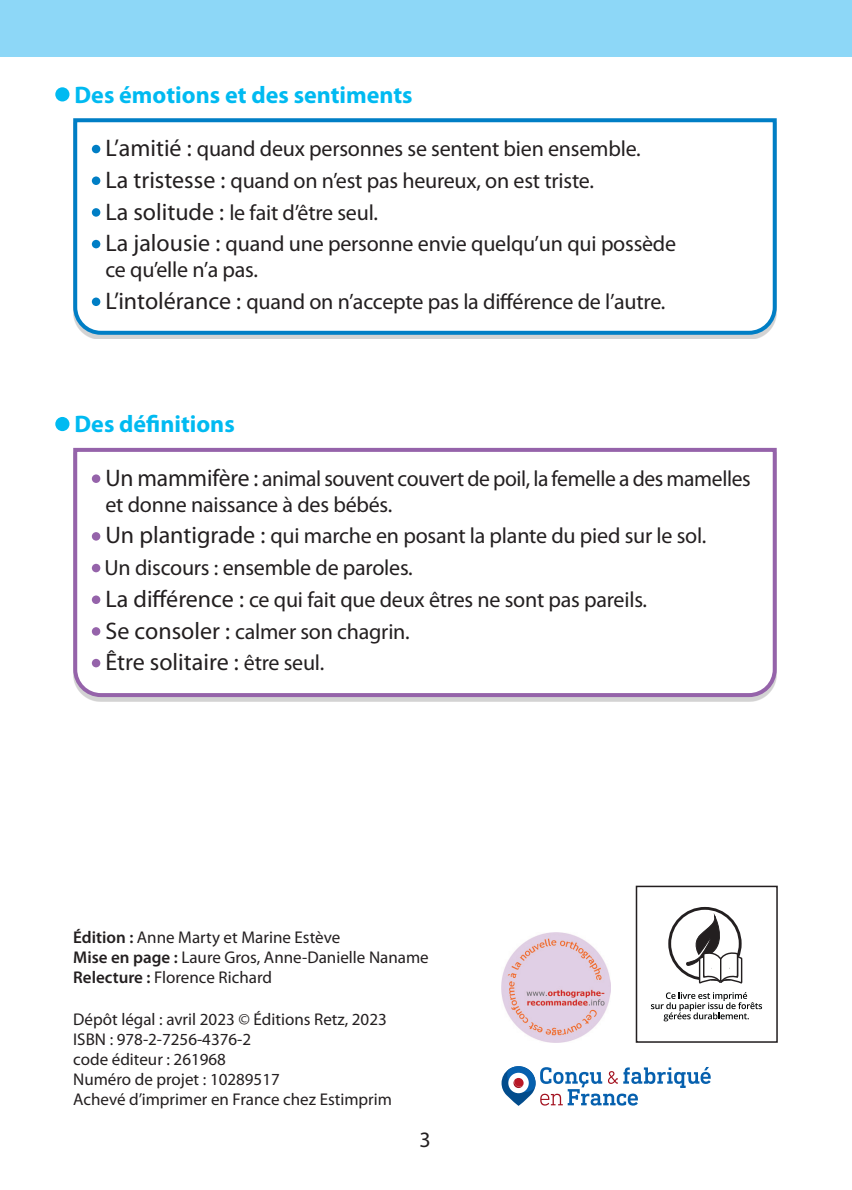
<style>
.page{position:relative;width:852px;height:1190px;background:#fff}
.page>*{position:absolute;margin:0;border:0;box-sizing:border-box;transform-origin:0 0}
.t1{font:700 24px "Myriad Pro";color:#00baf1}
.t2{font:24px "Myriad Pro";color:#231f20}
.t3{font:22px/31.6px "Myriad Pro";letter-spacing:-.01em;color:#231f20}
.t4{font:17px/20px "Myriad Pro";color:#231f20}
.s1{font-size:24px}
.s2{font-size:22px}
.s3{font-weight:600}
</style>
<div class="page">
<div style="left:0;top:0;width:851px;height:56px;background:#8dd7f7"></div>
<svg style="left:73px;top:118px;width:704px;height:219px"></svg>
<svg style="left:73px;top:447px;width:704px;height:252px"></svg>
<div style="left:55px;top:87px;width:14px;height:14px;background:#00baf1;border-radius:50%"></div>
<div style="left:55px;top:417px;width:14px;height:14px;background:#00baf1;border-radius:50%"></div>
<div style="left:92px;top:145px;width:8px;height:8px;background:#007ec5;border-radius:50%"></div>
<div style="left:92px;top:176px;width:8px;height:9px;background:#007ec5;border-radius:50%"></div>
<div style="left:92px;top:208px;width:8px;height:9px;background:#007ec5;border-radius:50%"></div>
<div style="left:92px;top:240px;width:8px;height:8px;background:#007ec5;border-radius:50%"></div>
<div style="left:92px;top:297px;width:8px;height:9px;background:#007ec5;border-radius:50%"></div>
<div style="left:92px;top:474px;width:8px;height:9px;background:#9563aa;border-radius:50%"></div>
<div style="left:92px;top:532px;width:8px;height:8px;background:#9563aa;border-radius:50%"></div>
<div style="left:92px;top:564px;width:8px;height:8px;background:#9563aa;border-radius:50%"></div>
<div style="left:92px;top:595px;width:8px;height:9px;background:#9563aa;border-radius:50%"></div>
<div style="left:92px;top:627px;width:8px;height:8px;background:#9563aa;border-radius:50%"></div>
<div style="left:92px;top:659px;width:8px;height:8px;background:#9563aa;border-radius:50%"></div>
<img style="left:501px;top:932px;width:109px;height:110px">
<svg style="left:650px;top:992px;width:112px;height:29px"></svg>
<div style="left:668px;top:907px;width:73px;height:73px;border:3px solid #231f20;border-radius:50%"></div>
<svg style="left:686px;top:915px;width:57px;height:69px"></svg>
<hr style="left:719px;top:958px;width:2px;height:23px;background:#231f20">
<div style="left:635px;top:885px;width:142px;height:157px;border:2px solid #231f20"></div>
<svg style="left:501px;top:1066px;width:209px;height:39px"></svg>
<p class="t1" style="left:75px;top:81px;width:339px">Des émotions et des sentiments</p>
<p class="t3" style="left:105px;top:133px;width:572px"><span class="s1">L’amitié :</span> quand deux personnes se sentent bien ensemble.<br><span class="s1">La tristesse :</span> quand on n’est pas heureux, on est triste.<br><span class="s1">La solitude :</span> le fait d’être seul.<br><span class="s1">La jalousie :</span> quand une personne envie quelqu’un qui possède</p>
<p class="t3" style="left:105px;top:254px;width:561px">ce qu’elle n’a pas.<br><span class="s1">L’intolérance :</span> quand on n’accepte pas la différence de l’autre.</p>
<p class="t1" style="left:75px;top:410px;width:162px">Des définitions</p>
<p class="t3" style="left:105px;top:466px;width:646px;line-height:26px"><span class="s1">Un mammifère :</span> animal souvent couvert de poil, la femelle a des mamelles et donne naissance à des bébés.</p>
<p class="t3" style="left:105px;top:521px;width:603px"><span class="s1">Un plantigrade :</span> qui marche en posant la plante du pied sur le sol.<br>Un discours : ensemble de paroles.<br><span class="s1">La différence :</span> ce qui fait que deux êtres ne sont pas pareils.<br><span class="s1">Se consoler :</span> calmer son chagrin.</p>
<p class="t2" style="left:105px;top:649px;width:220px">Être solitaire : <span class="s2">être seul.</span></p>
<p class="t4" style="left:73px;top:927px;width:357px"><span class="s3">Édition :</span> Anne Marty et Marine Estève<br><span class="s3">Mise en page :</span> Laure Gros, Anne-Danielle Naname<br><span class="s3">Relecture :</span> Florence Richard</p>
<p class="t4" style="left:73px;top:1010px;width:320px">Dépôt légal : avril 2023 © Éditions Retz, 2023<br>ISBN : 978-2-7256-4376-2<br>code éditeur : 261968<br>Numéro de projet : 10289517<br>Achevé d’imprimer en France chez Estimprim</p>
<p class="t3" style="left:419px;top:1123px;width:13px">3</p>
</div>
